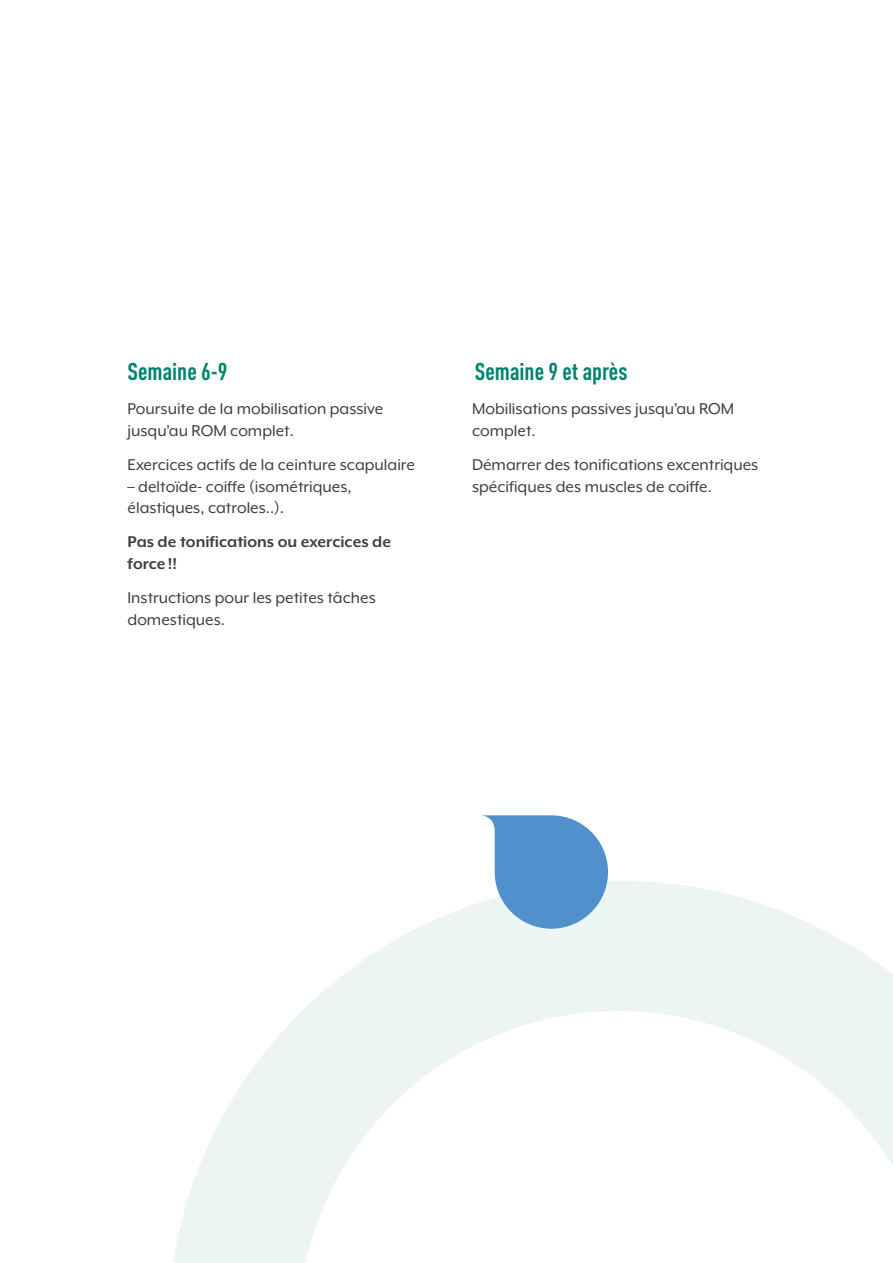
<style>
.page{position:relative;width:893px;height:1263px;background:#fff}
.page>*{position:absolute;margin:0;border:0;box-sizing:border-box;transform-origin:0 0}
.Texte{font:700 condensed 24px "DIN Pro";color:#00826f}
.Titre_vert{font:700 condensed 24px "DIN Pro";color:#00826f}
.Texte-2{font:18px/21.6px "Mr Eaves XL Mod OT";color:#3e3e3f}
.Texte-3{font:700 18px/21.6px "Mr Eaves XL Mod OT";color:#3e3e3f}
</style>
<div class="page">
<svg style="left:173px;top:881px;width:720px;height:382px"></svg>
<svg style="left:480px;top:815px;width:128px;height:114px;background:#7aabd7"></svg>
<p class="Titre_vert" style="left:128px;top:353px;width:101px">Semaine 6-9</p>
<p class="Texte-2" style="left:128px;top:398px;width:257px">Poursuite de la mobilisation passive jusqu’au ROM complet.</p>
<p class="Texte-2" style="left:128px;top:454px;width:289px">Exercices actifs de la ceinture scapulaire</p>
<p class="Texte-2" style="left:128px;top:475px;width:226px">– deltoïde- coiffe (isométriques, élastiques, catroles..).</p>
<p class="Texte-3" style="left:128px;top:531px;width:265px">Pas de tonifications ou exercices de force !!</p>
<p class="Texte-2" style="left:128px;top:587px;width:250px">Instructions pour les petites tâches domestiques.</p>
<p class="Texte" style="left:475px;top:353px;width:154px">Semaine 9 et après</p>
<p class="Texte-2" style="left:472px;top:398px;width:264px">Mobilisations passives jusqu’au ROM complet.</p>
<p class="Texte-2" style="left:472px;top:454px;width:288px">Démarrer des tonifications excentriques spécifiques des muscles de coiffe.</p>
</div>
